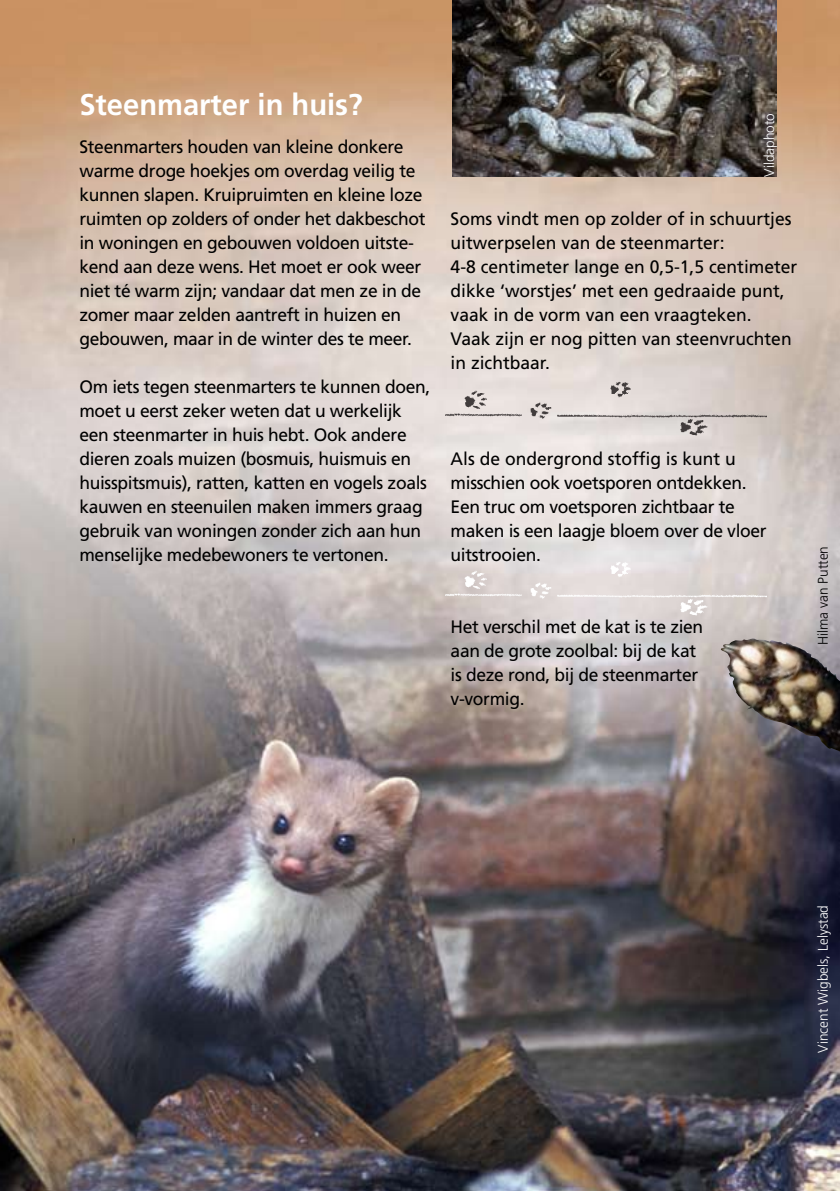
<style>
.page{position:relative;width:840px;height:1191px;background:#fff}
.page>*{position:absolute;margin:0;border:0;box-sizing:border-box;transform-origin:0 0}
.t1{font:700 30px "Frutiger LT Std";color:#fff}
.t2{font:18px/24px "Frutiger LT Std";letter-spacing:-.02em;color:#000}
.t3{font:18px/24px "Frutiger LT Std";color:#000}
.t4{font:300 14px "Frutiger LT Std";color:#fff}
.t5{font:300 14px "Frutiger LT Std";color:#000}
</style>
<div class="page">
<img style="left:0;top:0;width:839px;height:1191px">
<img style="left:719px;top:638px;width:120px;height:116px">
<img style="left:452px;top:0;width:323px;height:177px">
<img style="left:445px;top:546px;width:320px;height:96px">
<img style="left:445px;top:367px;width:320px;height:96px">
<h1 class="t1" style="left:79px;top:87px;width:284px">Steenmarter in huis?</h1>
<p class="t2" style="left:79px;top:135px;width:347px">Steenmarters houden van kleine donkere warme droge hoekjes om overdag veilig te kunnen slapen. Kruipruimten en kleine loze ruimten op zolders of onder het dakbeschot in woningen en gebouwen voldoen uitste&shy;kend aan deze wens. Het moet er ook weer niet té warm zijn; vandaar dat men ze in de zomer maar zelden aantreft in huizen en gebouwen, maar in de winter des te meer.</p>
<p class="t2" style="left:79px;top:375px;width:352px">Om iets tegen steenmarters te kunnen doen, moet u eerst zeker weten dat u werkelijk een steenmarter in huis hebt. Ook andere dieren zoals muizen (bosmuis, huismuis en huisspitsmuis), ratten, katten en vogels zoals kauwen en steenuilen maken immers graag gebruik van woningen zonder zich aan hun menselijke medebewoners te vertonen.</p>
<p class="t4" style="left:761px;top:177px;width:65px;rotate:-90deg">Vildaphoto</p>
<p class="t3" style="left:450px;top:207px;width:348px">Soms vindt men op zolder of in schuurtjes uitwerpselen van de steenmarter:<br>4-8 centimeter lange en 0,5-1,5 centimeter dikke ‘worstjes’ met een gedraaide punt, vaak in de vorm van een vraagteken.<br>Vaak zijn er nog pitten van steenvruchten in zichtbaar.</p>
<p class="t2" style="left:450px;top:447px;width:317px">Als de ondergrond stoffig is kunt u misschien ook voetsporen ontdekken.<br>Een truc om voetsporen zichtbaar te maken is een laagje bloem over de vloer uitstrooien.</p>
<p class="t2" style="left:450px;top:615px;width:254px">Het verschil met de kat is te zien aan de grote zoolbal: bij de kat is deze rond, bij de steenmarter v-vormig.</p>
<p class="t5" style="left:814px;top:645px;width:100px;rotate:-90deg">Hilma van Putten</p>
<p class="t4" style="left:814px;top:1052px;width:149px;rotate:-90deg">Vincent Wigbels, Lelystad</p>
</div>
